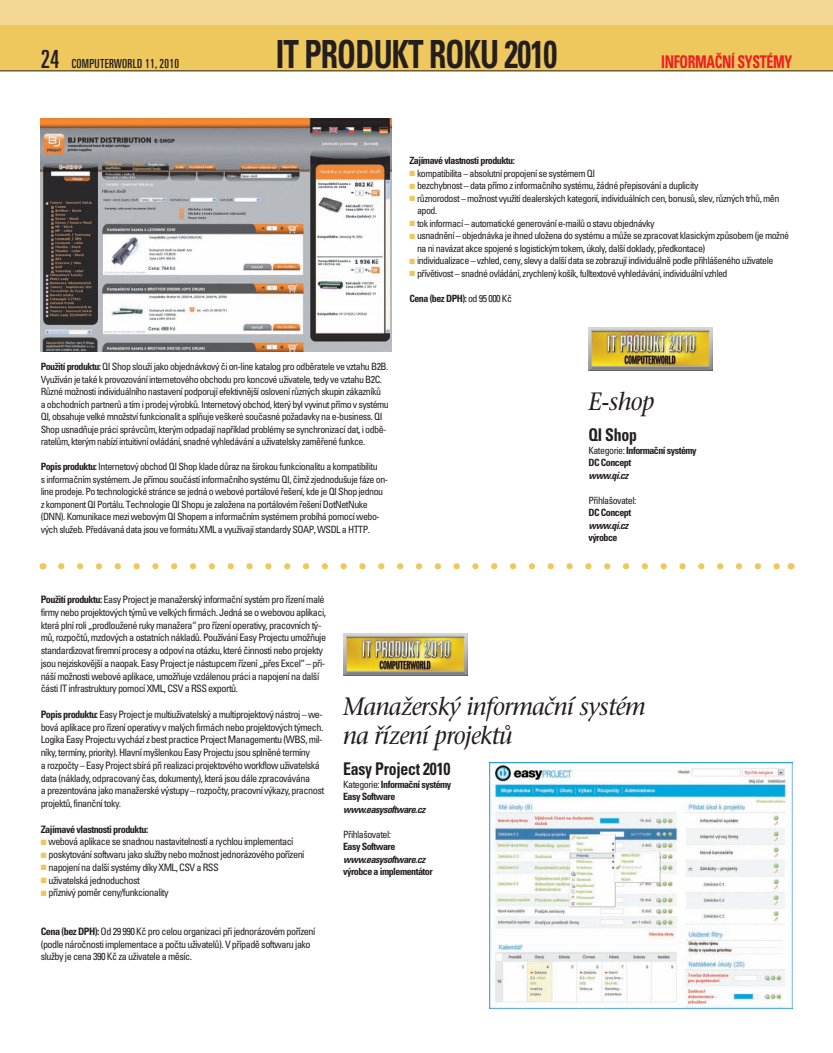
<style>
.page{position:relative;width:833px;height:1053px;background:#fff}
.page>*{position:absolute;margin:0;border:0;box-sizing:border-box;transform-origin:0 0}
.t1{font:700 condensed 38.75px "Univers CE";letter-spacing:-.025em;color:#231f20;scale:.8 1}
.t2{font:italic 25px/28.8px "Stone Serif CE";letter-spacing:-.025em;color:#231f20;scale:.95 1}
.t3{font:700 condensed 17.5px "Univers CE";letter-spacing:-.015em;color:#231f20;scale:.9 1}
.t4{font:700 condensed 17.5px "Univers CE";letter-spacing:-.025em;color:#ee1d23;scale:.8 1}
.t5{font:ultra-condensed 12.5px "Univers CE";letter-spacing:.025em;color:#231f20}
.t6{font:condensed 10.25px/12.8px "Univers CE";letter-spacing:-.05em;color:#231f20}
.t7{font:700 condensed 10.25px "Univers CE";letter-spacing:-.05em;color:#231f20}
.t8{font:condensed 10px/12.5px "Univers CE";letter-spacing:-.05em;color:#231f20}
.t9{font:700 condensed 10px/12.5px "Univers CE";letter-spacing:-.05em;color:#231f20}
.t10{font:italic 700 condensed 10px "Univers CE";letter-spacing:-.05em;color:#231f20}
.s1{font-size:25px}
.s2{color:#eec75d}
.s3{font-weight:400}
.s4{font-weight:700}
</style>
<div class="page">
<div style="left:0;top:19px;width:833px;height:52px;background:#eec75d"></div>
<svg style="left:44px;top:563px;width:746px;height:6px"></svg>
<svg style="left:61px;top:563px;width:720px;height:6px"></svg>
<hr style="left:0;top:71px;width:833px;height:1px;background:#231f20">
<div style="left:0;top:0;width:833px;height:25px;background:#f3d893"></div>
<img style="left:343px;top:633px;width:124px;height:42px">
<img style="left:588px;top:328px;width:124px;height:42px">
<img style="left:41px;top:119px;width:351px;height:232px">
<img style="left:489px;top:762px;width:303px;height:246px">
<p class="t5" style="left:41px;top:59px;width:140px"><span class="s1">24</span> COMPUTERWORLD 11, 2010</p>
<h1 class="t1" style="left:276px;top:39px;width:353px">IT PRODUKT ROKU 2010</h1>
<h3 class="t4" style="left:661px;top:55px;width:165px">INFORMAČNÍ SYSTÉMY</h3>
<p class="t9" style="left:409px;top:155px;width:107px">Zajímavé vlastnosti produktu:</p>
<p class="t8" style="left:409px;top:168px;width:187px"><span class="s2">■</span> kompatibilita – absolutní propojení se systémem QI</p>
<p class="t8" style="left:409px;top:180px;width:291px"><span class="s2">■</span> bezchybnost – data přímo z informačního systému, žádné přepisování a duplicity</p>
<p class="t8" style="left:417px;top:193px;width:364px;text-indent:-8px"><span class="s2">■</span> různorodost – možnost využití dealerských kategorií, individuálních cen, bonusů, slev, různých trhů, měn apod.</p>
<p class="t8" style="left:409px;top:218px;width:246px"><span class="s2">■</span> tok informací – automatické generování e-mailů o stavu objednávky</p>
<p class="t8" style="left:417px;top:230px;width:374px;text-indent:-8px"><span class="s2">■</span> usnadnění – objednávka je ihned uložena do systému a může se zpracovat klasickým způsobem (je možné na ni navázat akce spojené s logistickým tokem, úkoly, další doklady, předkontace)</p>
<p class="t8" style="left:409px;top:255px;width:365px"><span class="s2">■</span> individualizace – vzhled, ceny, slevy a další data se zobrazují individuálně podle přihlášeného uživatele</p>
<p class="t8" style="left:409px;top:268px;width:320px"><span class="s2">■</span> přívětivost – snadné ovládání, zrychlený košík, fulltextové vyhledávání, individuální vzhled</p>
<p class="t9" style="left:409px;top:293px;width:104px">Cena (bez DPH): <span class="s3">od 95 000 Kč</span></p>
<p class="t8" style="left:41px;top:361px;width:350px"><span class="s4">Použití produktu:</span> QI Shop slouží jako objednávkový či on-line katalog pro odběratele ve vztahu B2B.<br>Využíván je také k provozování internetového obchodu pro koncové uživatele, tedy ve vztahu B2C.<br>Různé možnosti individuálního nastavení podporují efektivnější oslovení různých skupin zákazníků<br>a obchodních partnerů a tím i prodej výrobků. Internetový obchod, který byl vyvinut přímo v systému QI, obsahuje velké množství funkcionalit a splňuje veškeré současné požadavky na e-business. QI Shop usnadňuje práci správcům, kterým odpadají například problémy se synchronizací dat, i odbě&shy;ratelům, kterým nabízí intuitivní ovládání, snadné vyhledávání a uživatelsky zaměřené funkce.</p>
<p class="t8" style="left:41px;top:461px;width:349px"><span class="s4">Popis produktu:</span> Internetový obchod QI Shop klade důraz na širokou funkcionalitu a kompatibilitu<br>s informačním systémem. Je přímou součástí informačního systému QI, čímž zjednodušuje fáze on&shy;line prodeje. Po technologické stránce se jedná o webové portálové řešení, kde je QI Shop jednou z komponent QI Portálu. Technologie QI Shopu je založena na portálovém řešení DotNetNuke (DNN). Komunikace mezi webovým QI Shopem a informačním systémem probíhá pomocí webo&shy;vých služeb. Předávaná data jsou ve formátu XML a využívají standardy SOAP, WSDL a HTTP.</p>
<h2 class="t2" style="left:588px;top:389px;width:71px">E-shop</h2>
<h3 class="t3" style="left:588px;top:428px;width:55px">QI Shop</h3>
<p class="t9" style="left:588px;top:444px;width:110px"><span class="s3">Kategorie:</span> Informační systémy<br>DC Concept</p>
<p class="t10" style="left:588px;top:471px;width:42px">www.qi.cz</p>
<p class="t8" style="left:588px;top:494px;width:49px">Přihlašovatel:</p>
<p class="t9" style="left:588px;top:507px;width:44px">DC Concept</p>
<p class="t10" style="left:588px;top:521px;width:42px">www.qi.cz</p>
<p class="t9" style="left:588px;top:532px;width:31px">výrobce</p>
<p class="t6" style="left:41px;top:593px;width:287px"><span class="s4">Použití produktu:</span> Easy Project je manažerský informační systém pro řízení malé firmy nebo projektových týmů ve velkých firmách. Jedná se o webovou aplikaci, která plní roli „prodloužené ruky manažera“ pro řízení operativy, pracovních tý&shy;mů, rozpočtů, mzdových a ostatních nákladů. Používání Easy Projectu umožňuje standardizovat firemní procesy a odpoví na otázku, které činnosti nebo projekty jsou nejziskovější a naopak. Easy Project je nástupcem řízení „přes Excel“ – při&shy;náší možnosti webové aplikace, umožňuje vzdálenou práci a napojení na další části IT infrastruktury pomocí XML, CSV a RSS exportů.</p>
<p class="t6" style="left:41px;top:708px;width:285px"><span class="s4">Popis produktu:</span> Easy Project je multiuživatelský a multiprojektový nástroj – we&shy;bová aplikace pro řízení operativy v malých firmách nebo projektových týmech.<br>Logika Easy Projectu vychází z best practice Project Managementu (WBS, mil&shy;níky, termíny, priority). Hlavní myšlenkou Easy Projectu jsou splněné termíny<br>a rozpočty – Easy Project sbírá při realizaci projektového workflow uživatelská data (náklady, odpracovaný čas, dokumenty), která jsou dále zpracovávána<br>a prezentována jako manažerské výstupy – rozpočty, pracovní výkazy, pracnost projektů, finanční toky.</p>
<p class="t7" style="left:41px;top:824px;width:109px">Zajímavé vlastnosti produktu:</p>
<p class="t6" style="left:41px;top:836px;width:254px"><span class="s2">■</span> webová aplikace se snadnou nastavitelností a rychlou implementací</p>
<p class="t6" style="left:41px;top:848px;width:265px"><span class="s2">■</span> poskytování softwaru jako služby nebo možnost jednorázového pořízení</p>
<p class="t6" style="left:41px;top:861px;width:179px"><span class="s2">■</span> napojení na další systémy díky XML, CSV a RSS</p>
<p class="t6" style="left:41px;top:874px;width:101px"><span class="s2">■</span> uživatelská jednoduchost</p>
<p class="t6" style="left:41px;top:887px;width:129px"><span class="s2">■</span> příznivý poměr ceny/funkcionality</p>
<p class="t6" style="left:41px;top:925px;width:276px"><span class="s4">Cena (bez DPH):</span> Od 29 990 Kč pro celou organizaci při jednorázovém pořízení (podle náročnosti implementace a počtu uživatelů). V případě softwaru jako služby je cena 390 Kč za uživatele a měsíc.</p>
<h2 class="t2" style="left:343px;top:694px;width:320px">Manažerský informační systém na řízení projektů</h2>
<h3 class="t3" style="left:343px;top:762px;width:121px">Easy Project 2010</h3>
<p class="t9" style="left:343px;top:778px;width:110px"><span class="s3">Kategorie:</span> Informační systémy<br>Easy Software</p>
<p class="t10" style="left:343px;top:805px;width:84px">www.easysoftware.cz</p>
<p class="t8" style="left:343px;top:828px;width:49px">Přihlašovatel:</p>
<p class="t9" style="left:343px;top:841px;width:54px">Easy Software</p>
<p class="t10" style="left:343px;top:855px;width:84px">www.easysoftware.cz</p>
<p class="t9" style="left:343px;top:866px;width:91px">výrobce a implementátor</p>
</div>
